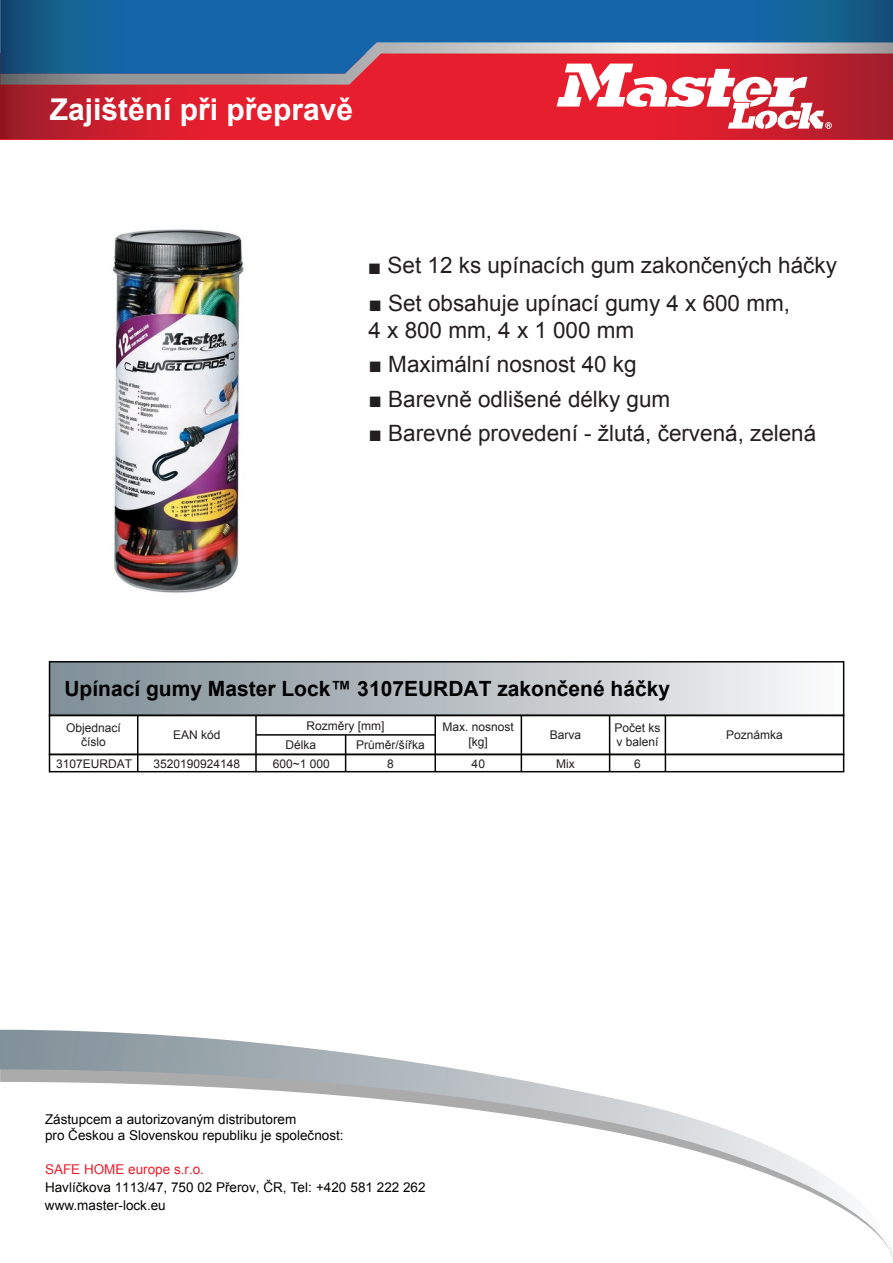
<style>
.page{position:relative;width:893px;height:1263px;background:#fff}
.page>*{position:absolute;margin:0;border:0;box-sizing:border-box;transform-origin:0 0}
.t1{font:700 30px "Arial";color:#fff}
.t2{font:22.5px/26.8px "Arial";color:#231f20}
.t3{font:700 21px "Arial";color:#000}
.t4{font:13.5px/16.2px "Arial";color:#040503}
.t5{font:13.5px "Arial";color:#e71e2d}
.t6{font:12px/14.4px "Arial";color:#231f20;text-align:center}
</style>
<div class="page">
<svg style="left:0;top:1030px;width:893px;height:230px"></svg>
<svg style="left:0;top:0;width:892px;height:139px;background:#39568b"></svg>
<div style="left:50px;top:662px;width:794px;height:53px;background:linear-gradient(to right,#7b8b93,#f8f7f7)"></div>
<div style="left:49px;top:661px;width:795px;height:55px;border:2px solid #040503"></div>
<svg style="left:0;top:43px;width:893px;height:86px;background:#ba5163"></svg>
<div style="left:49px;top:715px;width:795px;height:40px;border:2px solid #040503"></div>
<hr style="left:256px;top:734px;width:179px;height:2px;background:#040503">
<hr style="left:665px;top:715px;width:1px;height:39px;background:#040503">
<hr style="left:609px;top:715px;width:1px;height:39px;background:#040503">
<hr style="left:521px;top:715px;width:1px;height:39px;background:#040503">
<hr style="left:435px;top:715px;width:1px;height:39px;background:#040503">
<hr style="left:255px;top:715px;width:2px;height:39px;background:#040503">
<hr style="left:137px;top:715px;width:1px;height:39px;background:#040503">
<div style="left:49px;top:754px;width:795px;height:18px;border:2px solid #040503"></div>
<svg style="left:665px;top:754px;width:1px;height:18px"></svg>
<svg style="left:609px;top:754px;width:1px;height:18px"></svg>
<svg style="left:521px;top:754px;width:1px;height:18px"></svg>
<svg style="left:255px;top:754px;width:2px;height:18px"></svg>
<svg style="left:345px;top:736px;width:1px;height:36px"></svg>
<svg style="left:435px;top:754px;width:1px;height:18px"></svg>
<svg style="left:137px;top:754px;width:1px;height:18px"></svg>
<img style="left:112px;top:229px;width:132px;height:364px">
<h1 class="t1" style="left:50px;top:89px;width:305px">Zajištění při přepravě</h1>
<p class="t2" style="left:368px;top:252px;width:471px">■ Set 12 ks upínacích gum zakončených háčky</p>
<p class="t2" style="left:369px;top:290px;width:423px">■ Set obsahuje upínací gumy 4 x 600 mm,<br>4 x 800 mm, 4 x 1 000 mm</p>
<p class="t2" style="left:369px;top:351px;width:270px">■ Maximální nosnost 40 kg</p>
<p class="t2" style="left:369px;top:385px;width:303px">■ Barevně odlišené délky gum</p>
<p class="t2" style="left:369px;top:420px;width:449px">■ Barevné provedení - žlutá, červená, zelená</p>
<p class="t3" style="left:64px;top:674px;width:607px">Upínací gumy Master Lock™ 3107EURDAT zakončené háčky</p>
<p class="t6" style="left:66px;top:720px;width:56px">Objednací číslo</p>
<p class="t6" style="left:173px;top:728px;width:49px">EAN kód</p>
<p class="t6" style="left:307px;top:718px;width:79px">Rozměry [mm]</p>
<p class="t6" style="left:614px;top:720px;width:48px;text-align:left">Počet ks v balení</p>
<p class="t6" style="left:443px;top:720px;width:73px">Max. nosnost [kg]</p>
<p class="t6" style="left:726px;top:728px;width:58px">Poznámka</p>
<p class="t6" style="left:550px;top:728px;width:33px">Barva</p>
<p class="t6" style="left:285px;top:738px;width:32px">Délka</p>
<p class="t6" style="left:356px;top:738px;width:70px">Průměr/šířka</p>
<p class="t6" style="left:56px;top:756px;width:78px">3107EURDAT</p>
<p class="t6" style="left:153px;top:756px;width:88px">3520190924148</p>
<p class="t6" style="left:273px;top:756px;width:59px">600~1 000</p>
<p class="t6" style="left:387px;top:756px;width:8px">8</p>
<p class="t6" style="left:472px;top:756px;width:15px">40</p>
<p class="t6" style="left:556px;top:756px;width:20px">Mix</p>
<p class="t6" style="left:634px;top:756px;width:8px">6</p>
<p class="t4" style="left:45px;top:1111px;width:300px">Zástupcem a autorizovaným distributorem<br>pro Českou a Slovenskou republiku je společnost:</p>
<p class="t5" style="left:45px;top:1160px;width:161px">SAFE HOME europe s.r.o.</p>
<p class="t4" style="left:45px;top:1178px;width:382px;line-height:18px">Havlíčkova 1113/47, 750 02 Přerov, ČR, Tel: +420 581 222 262 www.master-lock.eu</p>
</div>
